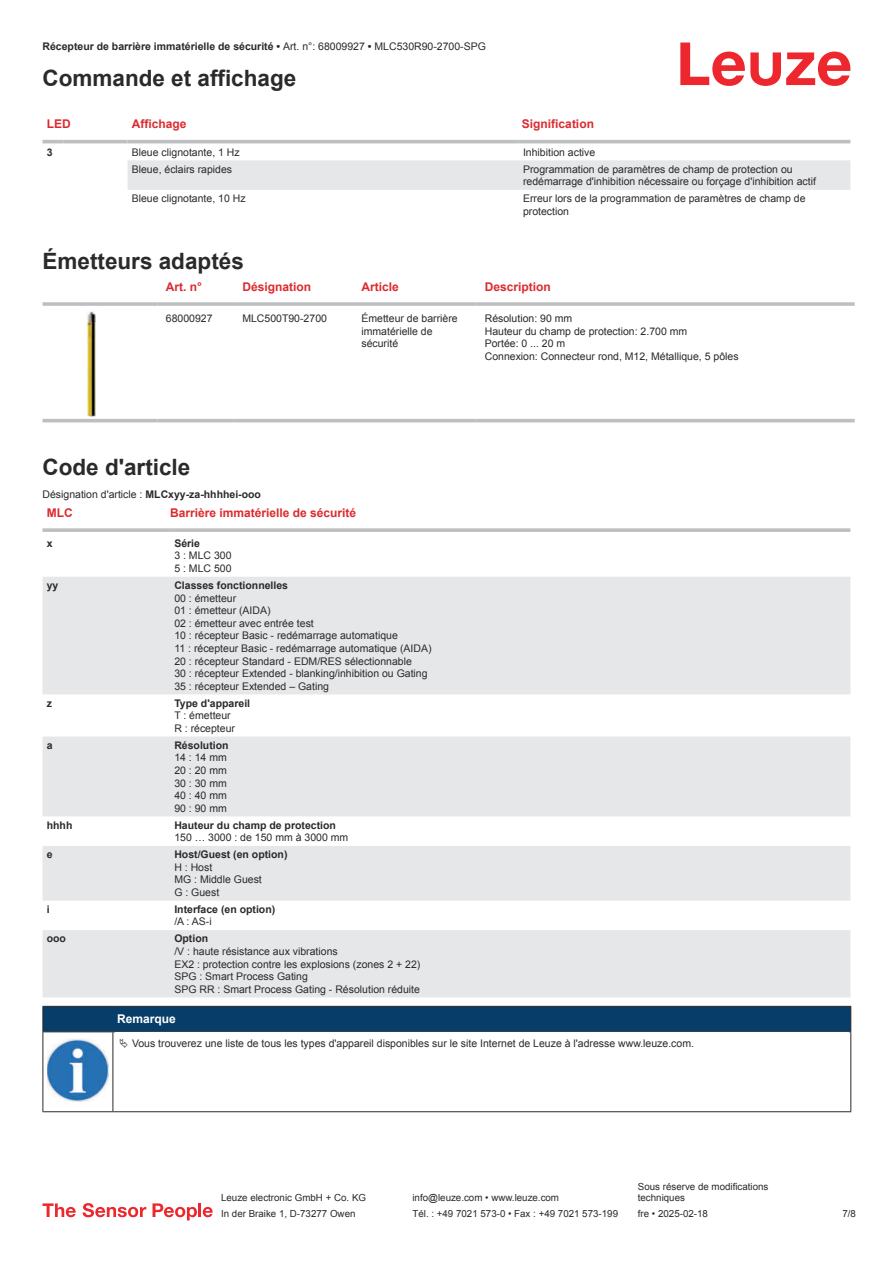
<style>
.page{position:relative;width:893px;height:1263px;background:#fff}
.page>*{position:absolute;margin:0;border:0;box-sizing:border-box;transform-origin:0 0}
.t1{font:700 22.5px "Arial";color:#2b292a}
.t2{font:700 12px "Arial";color:#db2a30}
.t3{font:700 12px "Arial";color:#fff}
.t4{font:10.5px/12.6px "Arial";color:#2b292a}
.t5{font:700 10.5px "Arial";color:#2b292a}
.t6{font:9.75px/11.7px "Arial";color:#2b292a}
.s1{font-weight:400}
.s2{font-weight:700}
</style>
<div class="page">
<svg style="left:680px;top:43px;width:170px;height:43px"></svg>
<svg style="left:43px;top:143px;width:807px;height:46px"></svg>
<div style="left:128px;top:160px;width:722px;height:30px;background:#e6e7e9"></div>
<hr style="left:43px;top:140px;width:21px;height:3px;background:#bdbfc1">
<hr style="left:64px;top:140px;width:64px;height:3px;background:#bdbfc1">
<hr style="left:128px;top:140px;width:391px;height:3px;background:#bdbfc1">
<hr style="left:519px;top:140px;width:331px;height:3px;background:#bdbfc1">
<svg style="left:43px;top:323px;width:812px;height:100px"></svg>
<hr style="left:43px;top:302px;width:114px;height:4px;background:#bdbfc1">
<hr style="left:157px;top:302px;width:77px;height:4px;background:#c7c9ca">
<hr style="left:234px;top:302px;width:119px;height:4px;background:#bdbfc1">
<hr style="left:353px;top:302px;width:123px;height:4px;background:#bdbfc1">
<hr style="left:476px;top:302px;width:379px;height:4px;background:#c7c9ca">
<hr style="left:43px;top:419px;width:114px;height:3px;background:#bdbfc1">
<hr style="left:157px;top:419px;width:77px;height:3px;background:#bdbfc1">
<hr style="left:234px;top:419px;width:119px;height:3px;background:#bdbfc1">
<hr style="left:353px;top:419px;width:123px;height:3px;background:#bdbfc1">
<hr style="left:476px;top:419px;width:379px;height:3px;background:#bdbfc1">
<img style="left:87px;top:311px;width:9px;height:105px">
<svg style="left:43px;top:577px;width:807px;height:420px;fill:#e6e7e9"></svg>
<svg style="left:43px;top:528px;width:127px;height:4px"></svg>
<svg style="left:170px;top:528px;width:680px;height:4px;background:#c3c5c7"></svg>
<svg style="left:43px;top:1203px;width:33px;height:14px"></svg>
<svg style="left:83px;top:1203px;width:63px;height:14px"></svg>
<svg style="left:153px;top:1203px;width:44px;height:17px"></svg>
<hr style="left:198px;top:1203px;width:3px;height:14px;background:#ed272d">
<svg style="left:203px;top:1207px;width:10px;height:10px"></svg>
<div style="left:43px;top:1006px;width:808px;height:26px;background:#063d69"></div>
<hr style="left:113px;top:1031px;width:738px;height:1px;background:#2b292a">
<hr style="left:43px;top:1032px;width:1px;height:75px;background:#2b292a">
<hr style="left:113px;top:1032px;width:1px;height:75px;background:#2b292a">
<hr style="left:850px;top:1032px;width:1px;height:75px;background:#2b292a">
<hr style="left:43px;top:1111px;width:70px;height:1px;background:#2b292a">
<hr style="left:113px;top:1111px;width:738px;height:1px;background:#2b292a">
<img style="left:47px;top:1038px;width:61px;height:63px">
<p class="t5" style="left:43px;top:43px;width:445px">Récepteur de barrière immatérielle de sécurité • <span class="s1">Art. n°: 68009927</span> • <span class="s1">MLC530R90-2700-SPG</span></p>
<h1 class="t1" style="left:43px;top:70px;width:255px">Commande et affichage</h1>
<p class="t2" style="left:47px;top:119px;width:25px">LED</p>
<p class="t2" style="left:132px;top:119px;width:56px">Affichage</p>
<p class="t2" style="left:522px;top:119px;width:74px">Signification</p>
<p class="t5" style="left:47px;top:148px;width:7px">3</p>
<p class="t4" style="left:132px;top:147px;width:109px">Bleue clignotante, 1 Hz</p>
<p class="t4" style="left:523px;top:147px;width:74px">Inhibition active</p>
<p class="t4" style="left:132px;top:163px;width:102px">Bleue, éclairs rapides</p>
<p class="t4" style="left:523px;top:163px;width:294px">Programmation de paramètres de champ de protection ou redémarrage d'inhibition nécessaire ou forçage d'inhibition actif</p>
<p class="t4" style="left:132px;top:193px;width:115px">Bleue clignotante, 10 Hz</p>
<p class="t4" style="left:523px;top:193px;width:284px">Erreur lors de la programmation de paramètres de champ de protection</p>
<h1 class="t1" style="left:43px;top:253px;width:203px">Émetteurs adaptés</h1>
<p class="t2" style="left:166px;top:283px;width:38px">Art. n°</p>
<p class="t2" style="left:242px;top:283px;width:70px">Désignation</p>
<p class="t2" style="left:361px;top:283px;width:39px">Article</p>
<p class="t2" style="left:485px;top:283px;width:68px">Description</p>
<p class="t4" style="left:166px;top:313px;width:48px">68000927</p>
<p class="t4" style="left:242px;top:313px;width:86px">MLC500T90-2700</p>
<p class="t4" style="left:361px;top:313px;width:98px">Émetteur de barrière immatérielle de sécurité</p>
<p class="t4" style="left:485px;top:313px;width:255px">Résolution: 90 mm<br>Hauteur du champ de protection: 2.700 mm<br>Portée: 0 ... 20 m<br>Connexion: Connecteur rond, M12, Métallique, 5 pôles</p>
<h1 class="t1" style="left:43px;top:459px;width:149px">Code d'article</h1>
<p class="t4" style="left:43px;top:489px;width:220px">Désignation d'article : <span class="s2">MLCxyy-za-hhhhei-ooo</span></p>
<p class="t2" style="left:47px;top:509px;width:27px">MLC</p>
<p class="t2" style="left:170px;top:509px;width:188px">Barrière immatérielle de sécurité</p>
<p class="t5" style="left:47px;top:539px;width:7px">x</p>
<p class="t5" style="left:174px;top:539px;width:27px">Série</p>
<p class="t4" style="left:174px;top:550px;width:59px">3 : MLC 300<br>5 : MLC 500</p>
<p class="t5" style="left:47px;top:581px;width:13px">yy</p>
<p class="t5" style="left:174px;top:581px;width:115px">Classes fonctionnelles</p>
<p class="t4" style="left:174px;top:592px;width:259px">00 : émetteur<br>01 : émetteur (AIDA)<br>02 : émetteur avec entrée test<br>10 : récepteur Basic - redémarrage automatique<br>11 : récepteur Basic - redémarrage automatique (AIDA)<br>20 : récepteur Standard - EDM/RES sélectionnable<br>30 : récepteur Extended - blanking/inhibition ou Gating 35 : récepteur Extended – Gating</p>
<p class="t5" style="left:47px;top:699px;width:7px">z</p>
<p class="t5" style="left:174px;top:699px;width:77px">Type d'appareil</p>
<p class="t4" style="left:174px;top:710px;width:62px">T : émetteur<br>R : récepteur</p>
<p class="t5" style="left:47px;top:741px;width:7px">a</p>
<p class="t5" style="left:174px;top:741px;width:56px">Résolution</p>
<p class="t4" style="left:174px;top:752px;width:54px;text-align:justify">14 : 14 mm 20 : 20 mm 30 : 30 mm 40 : 40 mm 90 : 90 mm</p>
<p class="t5" style="left:47px;top:821px;width:27px">hhhh</p>
<p class="t5" style="left:174px;top:821px;width:163px">Hauteur du champ de protection</p>
<p class="t4" style="left:174px;top:832px;width:175px">150 … 3000 : de 150 mm à 3000 mm</p>
<p class="t5" style="left:47px;top:850px;width:7px">e</p>
<p class="t5" style="left:174px;top:850px;width:115px">Host/Guest (en option)</p>
<p class="t4" style="left:174px;top:862px;width:89px">H : Host<br>MG : Middle Guest<br>G : Guest</p>
<p class="t5" style="left:47px;top:905px;width:4px">i</p>
<p class="t5" style="left:174px;top:905px;width:102px">Interface (en option)</p>
<p class="t4" style="left:174px;top:916px;width:39px">/A : AS-i</p>
<p class="t5" style="left:47px;top:935px;width:21px">ooo</p>
<p class="t5" style="left:174px;top:935px;width:35px">Option</p>
<p class="t4" style="left:174px;top:946px;width:247px">/V : haute résistance aux vibrations<br>EX2 : protection contre les explosions (zones 2 + 22)<br>SPG : Smart Process Gating<br>SPG RR : Smart Process Gating - Résolution réduite</p>
<p class="t3" style="left:117px;top:1014px;width:60px">Remarque</p>
<p class="t4" style="left:132px;top:1037px;width:563px">Vous trouverez une liste de tous les types d'appareil disponibles sur le site Internet de Leuze à l'adresse www.leuze.com.</p>
<p class="t6" style="left:221px;top:1193px;width:146px">Leuze electronic GmbH + Co. KG</p>
<p class="t6" style="left:412px;top:1193px;width:148px">info@leuze.com • www.leuze.com</p>
<p class="t6" style="left:638px;top:1181px;width:132px">Sous réserve de modifications techniques</p>
<p class="t6" style="left:221px;top:1209px;width:136px">In der Braike 1, D-73277 Owen</p>
<p class="t6" style="left:412px;top:1209px;width:207px">Tél. : +49 7021 573-0 • Fax : +49 7021 573-199</p>
<p class="t6" style="left:638px;top:1209px;width:72px">fre • 2025-02-18</p>
<p class="t6" style="left:842px;top:1209px;width:15px">7 /8</p>
</div>
